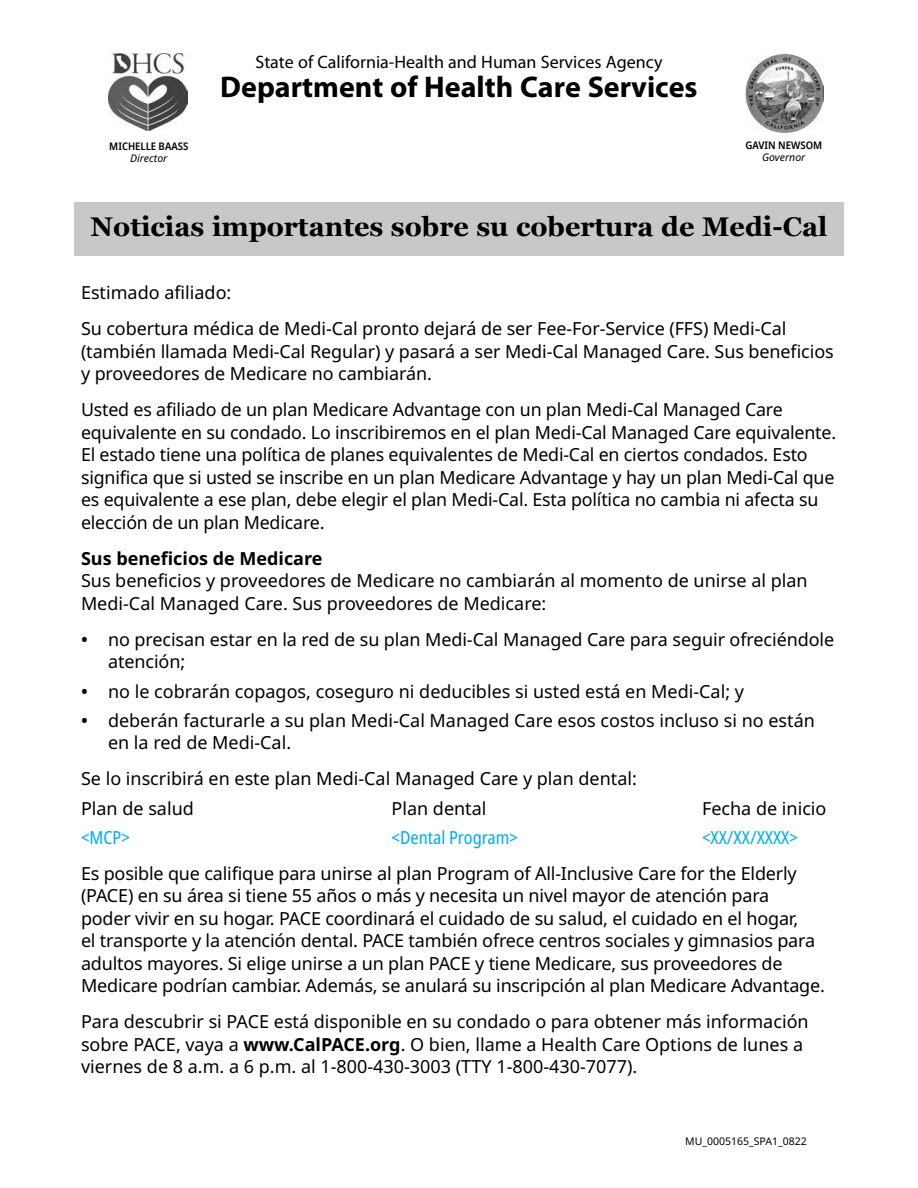
<style>
.page{position:relative;width:918px;height:1188px;background:#fff}
.page>*{position:absolute;margin:0;border:0;box-sizing:border-box;transform-origin:0 0}
.t1{font:700 30px "Myriad Pro";color:#000}
.t2{font:700 27px "Georgia";color:#000}
.t3{font:18px/22.5px "Noto Sans";letter-spacing:-.01em;color:#000}
.t4{font:18px "Myriad Pro";color:#000}
.t5{font:condensed 18px "Noto Sans";color:#00aeef}
.t6{font:700 18px "Noto Sans";color:#000}
.t7{font:600 semi-condensed 10.5px/12.6px "Noto Sans";color:#000;text-align:center}
.t8{font:10.5px "Noto Sans";color:#000}
.s1{font-weight:400;font-style:italic;font-stretch:normal}
.s2{font-weight:600}
.s3{font-weight:700}
</style>
<div class="page">
<img style="left:745px;top:54px;width:79px;height:78px">
<img style="left:108px;top:54px;width:80px;height:76px">
<div style="left:74px;top:202px;width:770px;height:54px;background:#c7c8ca"></div>
<h1 class="t4" style="left:255px;top:50px;width:409px">State of California-Health and Human Services Agency</h1>
<h1 class="t1" style="left:220px;top:67px;width:479px">Department of Health Care Services</h1>
<p class="t7" style="left:109px;top:140px;width:81px">MICHELLE BAASS<br><span class="s1">Director</span></p>
<p class="t7" style="left:745px;top:139px;width:78px">GAVIN NEWSOM<br><span class="s1">Governor</span></p>
<h2 class="t2" style="left:91px;top:207px;width:738px">Noticias importantes sobre su cobertura de Medi-Cal</h2>
<p class="t3" style="left:81px;top:282px;width:152px">Estimado afiliado:</p>
<p class="t3" style="left:81px;top:318px;width:754px">Su cobertura médica de Medi-Cal pronto dejará de ser Fee-For-Service (FFS) Medi-Cal (también llamada Medi-Cal Regular) y pasará a ser Medi-Cal Managed Care. Sus beneficios y proveedores de Medicare no cambiarán.</p>
<p class="t3" style="left:81px;top:399px;width:757px">Usted es afiliado de un plan Medicare Advantage con un plan Medi-Cal Managed Care equivalente en su condado. Lo inscribiremos en el plan Medi-Cal Managed Care equivalente.<br>El estado tiene una política de planes equivalentes de Medi-Cal en ciertos condados. Esto significa que si usted se inscribe en un plan Medicare Advantage y hay un plan Medi-Cal que es equivalente a ese plan, debe elegir el plan Medi-Cal. Esta política no cambia ni afecta su elección de un plan Medicare.</p>
<h3 class="t6" style="left:81px;top:548px;width:243px">Sus beneficios de Medicare</h3>
<p class="t3" style="left:81px;top:570px;width:728px">Sus beneficios y proveedores de Medicare no cambiarán al momento de unirse al plan<br>Medi-Cal Managed Care. Sus proveedores de Medicare:</p>
<p class="t3" style="left:108px;top:628px;width:728px;text-indent:-27px"><span class="s2">•</span> no precisan estar en la red de su plan Medi-Cal Managed Care para seguir ofreciéndole atención;</p>
<p class="t3" style="left:81px;top:680px;width:665px"><span class="s2">•</span> no le cobrarán copagos, coseguro ni deducibles si usted está en Medi-Cal; y</p>
<p class="t3" style="left:108px;top:709px;width:708px;text-indent:-27px"><span class="s2">•</span> deberán facturarle a su plan Medi-Cal Managed Care esos costos incluso si no están en la red de Medi-Cal.</p>
<p class="t3" style="left:81px;top:768px;width:557px">Se lo inscribirá en este plan Medi-Cal Managed Care y plan dental:</p>
<p class="t3" style="left:81px;top:797px;width:114px">Plan de salud</p>
<p class="t3" style="left:392px;top:797px;width:97px">Plan dental</p>
<p class="t3" style="left:702px;top:797px;width:126px">Fecha de inicio</p>
<p class="t5" style="left:81px;top:825px;width:50px">&lt;MCP&gt;</p>
<p class="t5" style="left:392px;top:825px;width:128px">&lt;Dental Program&gt;</p>
<p class="t5" style="left:702px;top:825px;width:98px">&lt;XX/XX/XXXX&gt;</p>
<p class="t3" style="left:81px;top:862px;width:746px">Es posible que califique para unirse al plan Program of All-Inclusive Care for the Elderly (PACE) en su área si tiene 55 años o más y necesita un nivel mayor de atención para<br>poder vivir en su hogar. PACE coordinará el cuidado de su salud, el cuidado en el hogar,<br>el transporte y la atención dental. PACE también ofrece centros sociales y gimnasios para adultos mayores. Si elige unirse a un plan PACE y tiene Medicare, sus proveedores de Medicare podrían cambiar. Además, se anulará su inscripción al plan Medicare Advantage.</p>
<p class="t3" style="left:81px;top:1011px;width:729px">Para descubrir si PACE está disponible en su condado o para obtener más información sobre PACE, vaya a <span class="s3">www.CalPACE.org</span>. O bien, llame a Health Care Options de lunes a viernes de 8 a.m. a 6 p.m. al 1-800-430-3003 (TTY 1-800-430-7077).</p>
<p class="t8" style="left:685px;top:1135px;width:123px">MU_0005165_SPA1_0822</p>
</div>
